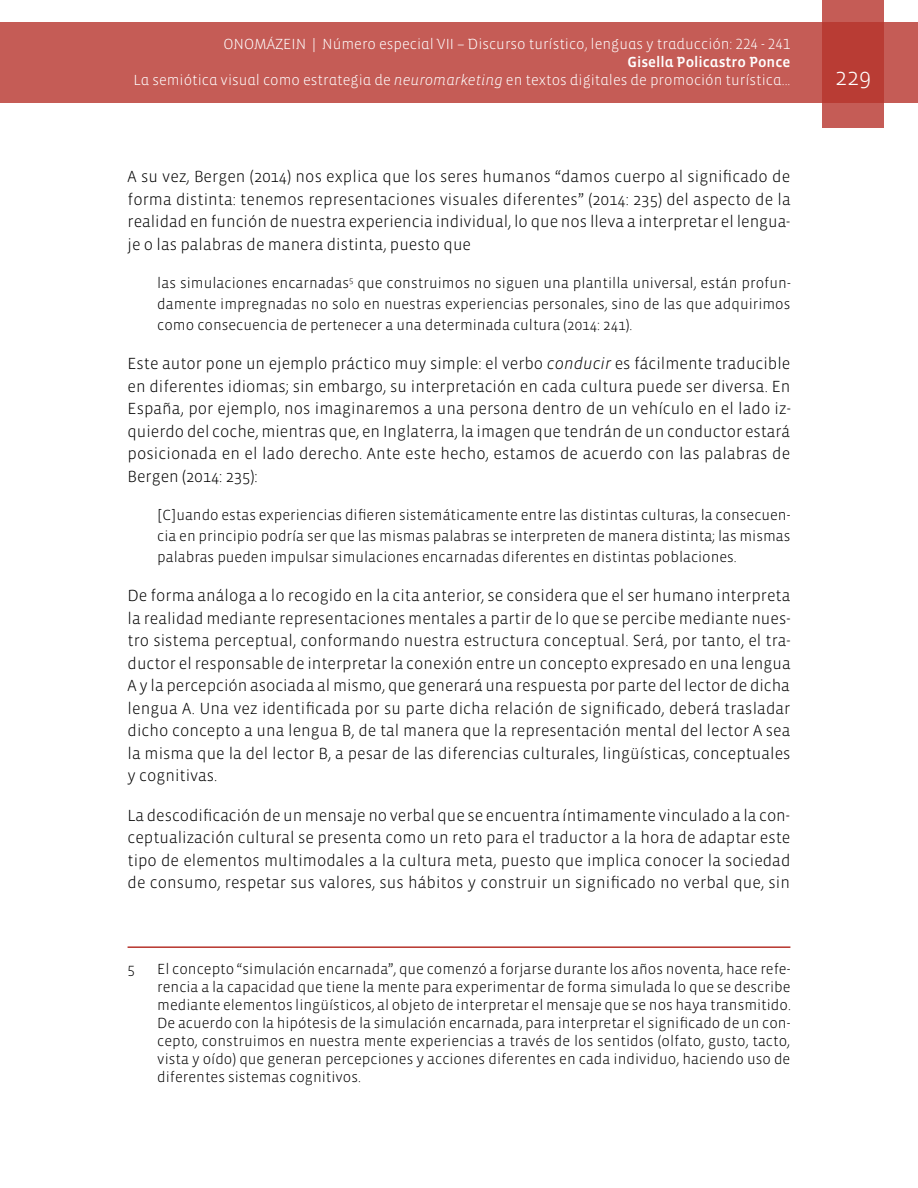
<style>
.page{position:relative;width:918px;height:1188px;background:#fff}
.page>*{position:absolute;margin:0;border:0;box-sizing:border-box;transform-origin:0 0}
.t1{font:300 24px "Vista Sans";color:#fff}
.t2{font:300 16.5px/22.5px "Vista Sans";color:#000;text-align:justify}
.t3{font:300 15px/18px "Vista Sans";color:#000;text-align:justify}
.t4{font:300 15px "Vista Sans Alt";color:#fff}
.t5{font:15px "Vista Sans Alt Med";color:#fff}
.s1{font-family:"Vista Sans Alt Light Ita";font-weight:400}
.s2{font-style:italic}
</style>
<div class="page">
<div style="left:0;top:23px;width:918px;height:80px;background:#c55c56"></div>
<svg style="left:822px;top:0;width:62px;height:128px;background:#bd4740"></svg>
<hr style="left:128px;top:946px;width:662px;height:2px;background:#b7342c">
<p class="t4" style="left:223px;top:37px;width:568px">ONOMÁZEIN | Número especial VII – Discurso turístico, lenguas y traducción: 224 - 241</p>
<p class="t5" style="left:627px;top:55px;width:164px">Gisella Policastro Ponce</p>
<p class="t4" style="left:133px;top:73px;width:659px">La semiótica visual como estrategia de <span class="s1">neuromarketing</span> en textos digitales de promoción turística...</p>
<h1 class="t1" style="left:835px;top:65px;width:37px">229</h1>
<p class="t2" style="left:128px;top:166px;width:665px">A su vez, Bergen (2014) nos explica que los seres humanos “damos cuerpo al significado de forma distinta: tenemos representaciones visuales diferentes” (2014: 235) del aspecto de la realidad en función de nuestra experiencia individual, lo que nos lleva a interpretar el lengua&shy;je o las palabras de manera distinta, puesto que</p>
<p class="t3" style="left:157px;top:273px;width:635px;line-height:21px">las simulaciones encarnadas<sup>5</sup> que construimos no siguen una plantilla universal, están profun&shy;damente impregnadas no solo en nuestras experiencias personales, sino de las que adquirimos como consecuencia de pertenecer a una determinada cultura (2014: 241).</p>
<p class="t2" style="left:128px;top:353px;width:665px">Este autor pone un ejemplo práctico muy simple: el verbo <span class="s2">conducir</span> es fácilmente traducible en diferentes idiomas; sin embargo, su interpretación en cada cultura puede ser diversa. En España, por ejemplo, nos imaginaremos a una persona dentro de un vehículo en el lado iz&shy;quierdo del coche, mientras que, en Inglaterra, la imagen que tendrán de un conductor estará posicionada en el lado derecho. Ante este hecho, estamos de acuerdo con las palabras de Bergen (2014: 235):</p>
<p class="t3" style="left:157px;top:505px;width:635px;line-height:21px">[C]uando estas experiencias difieren sistemáticamente entre las distintas culturas, la consecuen&shy;cia en principio podría ser que las mismas palabras se interpreten de manera distinta; las mismas palabras pueden impulsar simulaciones encarnadas diferentes en distintas poblaciones.</p>
<p class="t2" style="left:128px;top:585px;width:665px">De forma análoga a lo recogido en la cita anterior, se considera que el ser humano interpreta la realidad mediante representaciones mentales a partir de lo que se percibe mediante nues&shy;tro sistema perceptual, conformando nuestra estructura conceptual. Será, por tanto, el tra&shy;ductor el responsable de interpretar la conexión entre un concepto expresado en una lengua A y la percepción asociada al mismo, que generará una respuesta por parte del lector de dicha lengua A. Una vez identificada por su parte dicha relación de significado, deberá trasladar dicho concepto a una lengua B, de tal manera que la representación mental del lector A sea la misma que la del lector B, a pesar de las diferencias culturales, lingüísticas, conceptuales y cognitivas.</p>
<p class="t2" style="left:128px;top:804px;width:664px">La descodificación de un mensaje no verbal que se encuentra íntimamente vinculado a la con&shy;ceptualización cultural se presenta como un reto para el traductor a la hora de adaptar este tipo de elementos multimodales a la cultura meta, puesto que implica conocer la sociedad de consumo, respetar sus valores, sus hábitos y construir un significado no verbal que, sin</p>
<p class="t3" style="left:128px;top:960px;width:9px">5</p>
<p class="t3" style="left:157px;top:960px;width:635px">El concepto “simulación encarnada”, que comenzó a forjarse durante los años noventa, hace refe&shy;rencia a la capacidad que tiene la mente para experimentar de forma simulada lo que se describe mediante elementos lingüísticos, al objeto de interpretar el mensaje que se nos haya transmitido.<br>De acuerdo con la hipótesis de la simulación encarnada, para interpretar el significado de un con&shy;cepto, construimos en nuestra mente experiencias a través de los sentidos (olfato, gusto, tacto, vista y oído) que generan percepciones y acciones diferentes en cada individuo, haciendo uso de diferentes sistemas cognitivos.</p>
</div>
